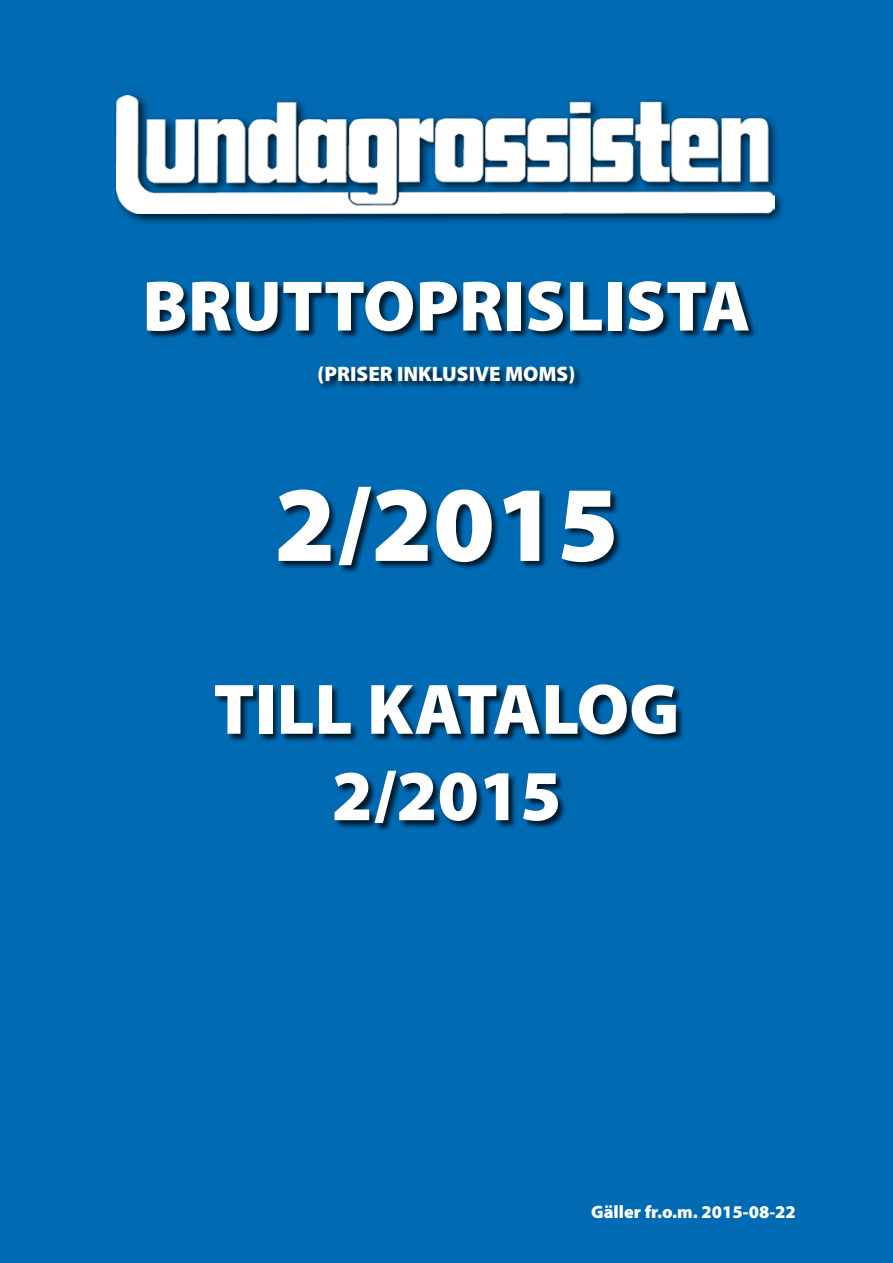
<style>
.page{position:relative;width:893px;height:1263px;background:#006ab3}
.page>*{position:absolute;margin:0;border:0;box-sizing:border-box;transform-origin:0 0}
.t1{font:900 108px "Myriad Pro";color:#fff}
.t2{font:900 72px/86.4px "Myriad Pro";color:#fff;text-align:center}
.t3{font:900 21px "Myriad Pro";color:#fff}
.t4{font:900 18px "Myriad Pro";color:#fff}
</style>
<div class="page">
<div style="left:146px;top:281px;width:612px;height:551px;background:#000;opacity:.75"></div>
<div style="left:113px;top:92px;width:673px;height:134px;background:#000;opacity:.75"></div>
<img style="left:117px;top:96px;width:657px;height:118px">
<p class="t2" style="left:142px;top:260px;width:610px">BRUTTOPRISLISTA</p>
<p class="t3" style="left:318px;top:360px;width:259px">(PRISER INKLUSIVE MOMS)</p>
<h1 class="t1" style="left:274px;top:452px;width:346px">2/2015</h1>
<p class="t2" style="left:214px;top:663px;width:467px">TILL KATALOG<br>2/2015</p>
<p class="t4" style="left:591px;top:1200px;width:206px">Gäller fr.o.m. 2015-08-22</p>
</div>
